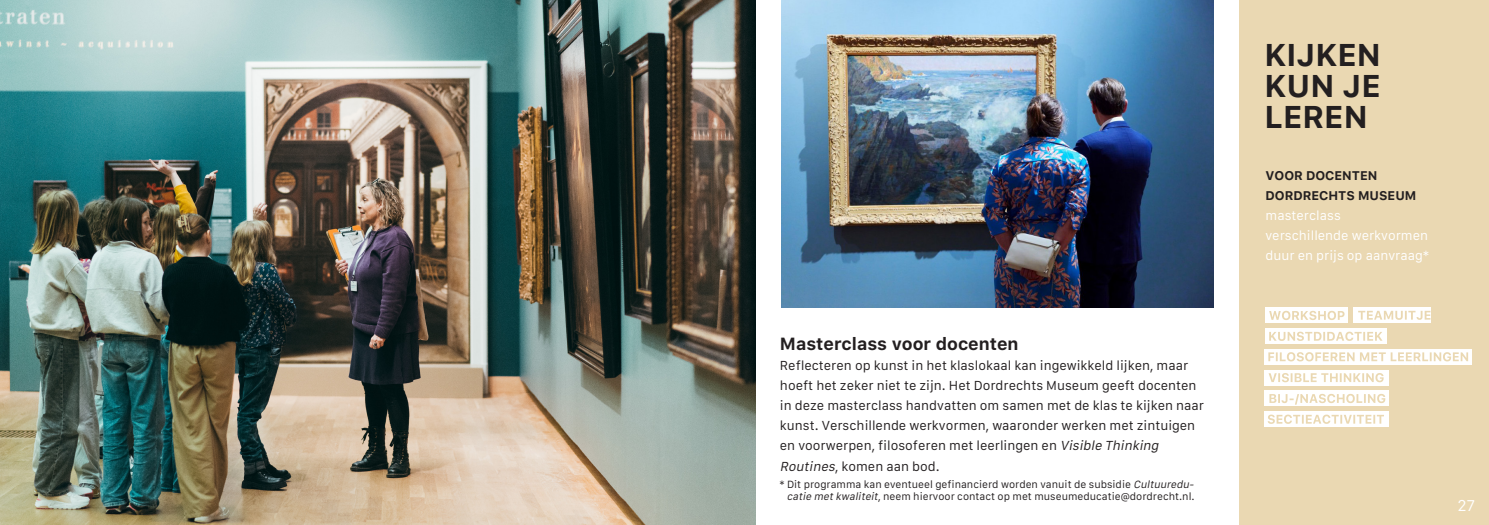
<style>
.page{position:relative;width:1489px;height:525px;background:#fff}
.page>*{position:absolute;margin:0;border:0;box-sizing:border-box;transform-origin:0 0}
.t1{font:700 31.25px/31.2px "Galvji";color:#231f20}
.t2{font:700 17.5px "Galvji";color:#231f20}
.t3{font:15px "Galvji";color:#fff}
.t4{font:12.5px/20px "Galvji";color:#231f20}
.t5{font:12.5px/20px "Galvji";color:#fff}
.t6{font:700 12.5px "Galvji";color:#231f20}
.t7{font:10px "Galvji";color:#231f20}
.s1{font-style:italic}
</style>
<div class="page">
<img style="left:0;top:0;width:755px;height:524px">
<div style="left:1238px;top:0;width:250px;height:524px;background:#ead8b2"></div>
<div style="left:1265px;top:307px;width:82px;height:16px;background:#fff"></div>
<div style="left:1265px;top:328px;width:121px;height:16px;background:#fff"></div>
<div style="left:1264px;top:349px;width:207px;height:15px;background:#fff"></div>
<div style="left:1264px;top:369px;width:124px;height:16px;background:#fff"></div>
<div style="left:1264px;top:390px;width:124px;height:16px;background:#fff"></div>
<div style="left:1264px;top:411px;width:124px;height:16px;background:#fff"></div>
<div style="left:1352px;top:307px;width:78px;height:16px;background:#fff"></div>
<svg style="left:1269px;top:310px;width:75px;height:10px"></svg>
<svg style="left:1269px;top:331px;width:113px;height:10px"></svg>
<svg style="left:1268px;top:352px;width:199px;height:9px"></svg>
<svg style="left:1268px;top:373px;width:115px;height:9px"></svg>
<svg style="left:1267px;top:414px;width:116px;height:9px"></svg>
<svg style="left:1269px;top:394px;width:116px;height:10px"></svg>
<svg style="left:1358px;top:310px;width:72px;height:10px"></svg>
<img style="left:781px;top:0;width:432px;height:307px">
<p class="t2" style="left:780px;top:333px;width:240px">Masterclass voor docenten</p>
<p class="t4" style="left:780px;top:356px;width:425px">Reflecteren op kunst in het klaslokaal kan ingewikkeld lijken, maar hoeft het zeker niet te zijn. Het Dordrechts Museum geeft docenten in deze masterclass handvatten om samen met de klas te kijken naar kunst. Verschillende werkvormen, waaronder werken met zintuigen en voorwerpen, filosoferen met leerlingen en <span class="s1">Visible Thinking Routines</span>, komen aan bod.</p>
<p class="t7" style="left:779px;top:478px;width:418px">* Dit programma kan eventueel gefinancierd worden vanuit de subsidie <span class="s1">Cultuuredu-</span></p>
<p class="t7" style="left:786px;top:490px;width:409px"><span class="s1">catie met kwaliteit</span>, neem hiervoor contact op met museumeducatie@dordrecht.nl.</p>
<p class="t1" style="left:1264px;top:40px;width:118px">KIJKEN<br>KUN JE</p>
<p class="t1" style="left:1264px;top:102px;width:105px">LEREN</p>
<p class="t6" style="left:1265px;top:167px;width:113px">VOOR DOCENTEN</p>
<p class="t6" style="left:1265px;top:187px;width:152px">DORDRECHTS MUSEUM</p>
<p class="t5" style="left:1265px;top:205px;width:77px">masterclass</p>
<p class="t5" style="left:1265px;top:225px;width:165px">verschillende werkvormen duur en prijs op aanvraag*</p>
<p class="t3" style="left:1457px;top:496px;width:19px">27</p>
</div>
